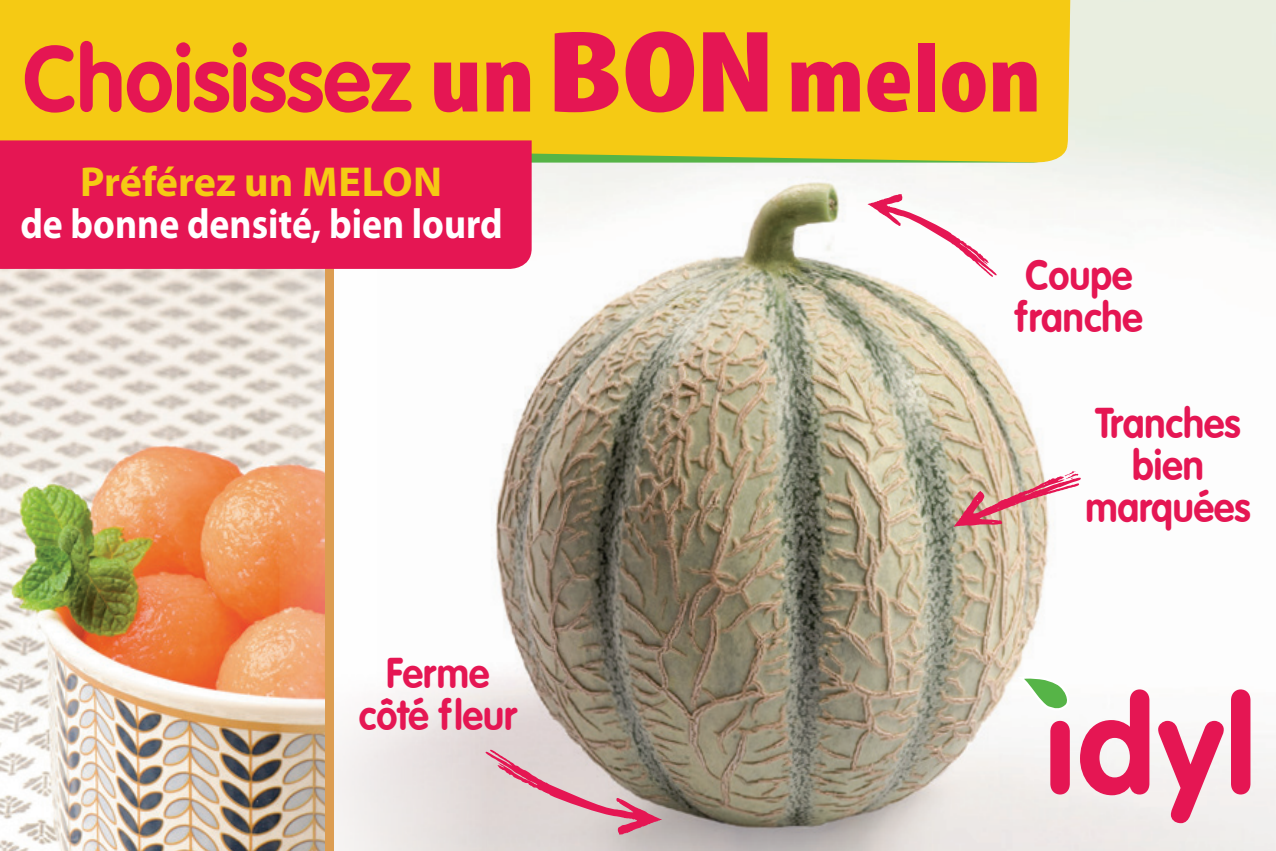
<style>
.page{position:relative;width:1276px;height:851px;background:#fff}
.page>*{position:absolute;margin:0;border:0;box-sizing:border-box;transform-origin:0 0}
.t1{font:700 91.8px "VAG Rounded";color:#e51653;scale:.95 1}
.t2{font:700 42px/42px "VAG Rounded";color:#e51653;text-align:center;scale:.9 1}
.t3{font:700 42px "Myriad Pro";color:#fff;scale:.9 1}
.t4{font:700 42px "Myriad Pro";color:#f5ca14}
.s1{font-family:"Myriad Pro";font-weight:900;font-stretch:condensed;font-size:99.3px}
.s2{font-family:"Myriad Pro";font-weight:900;font-stretch:condensed;font-size:117.3px}
</style>
<div class="page">
<img style="left:0;top:269px;width:279px;height:581px">
<img style="left:279px;top:0;width:997px;height:850px">
<div style="left:325px;top:123px;width:9px;height:727px;background:#dc9d52"></div>
<div style="left:0;top:0;width:1071px;height:163px;background:#f5ca14"></div>
<svg style="left:953px;top:470px;width:128px;height:56px"></svg>
<svg style="left:485px;top:749px;width:177px;height:85px;background:#ccabae"></svg>
<svg style="left:867px;top:194px;width:130px;height:83px"></svg>
<div style="left:0;top:140px;width:531px;height:129px;background:#e51653"></div>
<svg style="left:1080px;top:689px;width:69px;height:106px"></svg>
<svg style="left:1158px;top:720px;width:65px;height:103px"></svg>
<div style="left:1231px;top:689px;width:19px;height:105px;background:#e51653"></div>
<svg style="left:1013px;top:670px;width:57px;height:124px"></svg>
<h1 class="t1" style="left:23px;top:25px;width:1073px">Choisissez <span class="s1">un</span> <span class="s2">BON</span><span class="s1">melon</span></h1>
<p class="t4" style="left:80px;top:154px;width:364px">Préférez un MELON</p>
<p class="t3" style="left:20px;top:196px;width:537px">de bonne densité, bien lourd</p>
<p class="t2" style="left:359px;top:651px;width:177px">Ferme côté fleur</p>
<p class="t2" style="left:1015px;top:253px;width:143px;text-align:left">Coupe franche</p>
<p class="t2" style="left:1085px;top:402px;width:185px">Tranches bien marquées</p>
</div>
